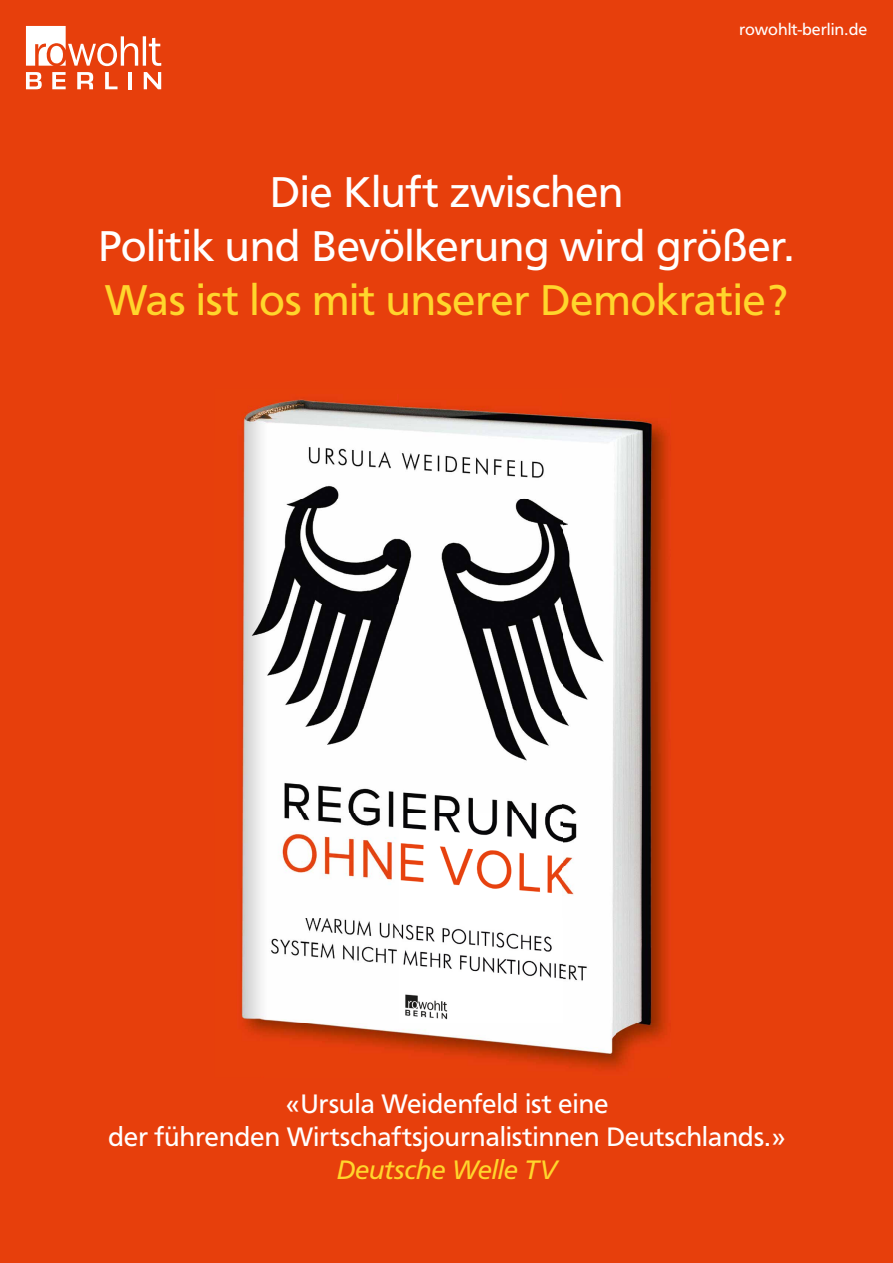
<style>
.page{position:relative;width:893px;height:1263px;background:#e73f0c}
.page>*{position:absolute;margin:0;border:0;box-sizing:border-box;transform-origin:0 0}
.t1{font:44.7px/54px "Front Page";letter-spacing:-.01em;color:#fff;text-align:center}
.t2{font:44.7px "Front Page";letter-spacing:-.01em;color:#ffd62c}
.t3{font:27.75px/33.3px "Front Page";letter-spacing:-.01em;color:#fff;text-align:center}
.t4{font:italic 27.75px "Front Page";letter-spacing:-.01em;color:#ffd62c}
.t5{font:16.95px "Front Page";color:#fff}
</style>
<div class="page">
<img style="left:242px;top:415px;width:426px;height:655px">
<img style="left:242px;top:399px;width:328px;height:42px">
<img style="left:241px;top:812px;width:24px;height:258px">
<svg style="left:26px;top:72px;width:16px;height:17px"></svg>
<svg style="left:52px;top:72px;width:14px;height:17px"></svg>
<svg style="left:77px;top:72px;width:16px;height:17px"></svg>
<svg style="left:105px;top:72px;width:13px;height:17px"></svg>
<hr style="left:128px;top:72px;width:4px;height:17px;background:#fff">
<svg style="left:144px;top:72px;width:17px;height:17px"></svg>
<svg style="left:26px;top:26px;width:112px;height:40px"></svg>
<hr style="left:143px;top:36px;width:3px;height:30px;background:#fff">
<svg style="left:149px;top:38px;width:12px;height:28px"></svg>
<p class="t5" style="left:739px;top:19px;width:130px">rowohlt-berlin.de</p>
<h1 class="t1" style="left:98px;top:165px;width:699px">Die Kluft zwischen<br>Politik und Bevölkerung wird größer.</h1>
<h1 class="t2" style="left:105px;top:274px;width:685px">Was ist los mit unserer Demokratie?</h1>
<p class="t3" style="left:108px;top:1087px;width:679px">«Ursula Weidenfeld ist eine<br>der führenden Wirtschaftsjournalistinnen Deutschlands.»</p>
<p class="t4" style="left:337px;top:1154px;width:222px">Deutsche Welle TV</p>
</div>
